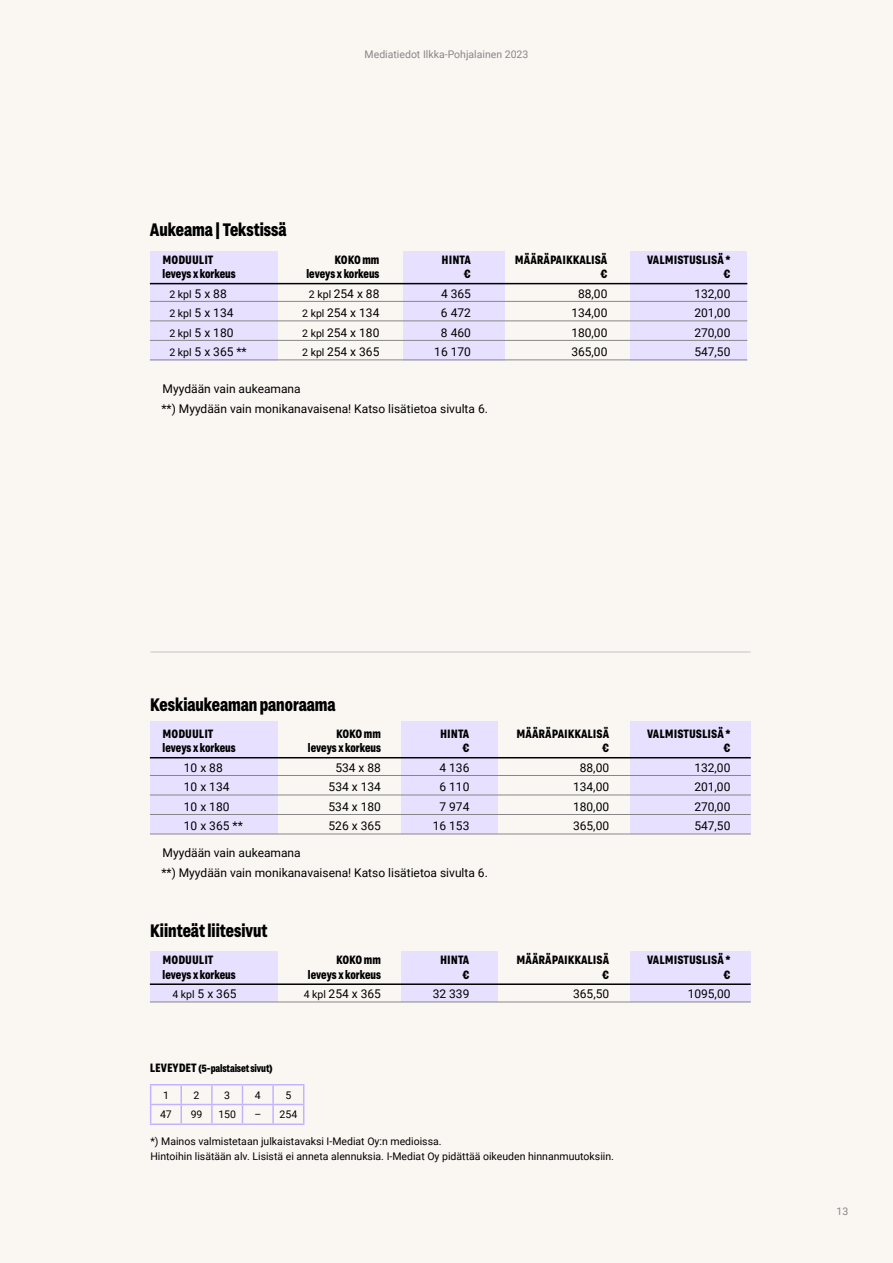
<style>
.page{position:relative;width:893px;height:1263px;background:#faf7f3}
.page>*{position:absolute;margin:0;border:0;box-sizing:border-box;transform-origin:0 0}
.t1{font:700 18px "Grtsk Zetta";color:#000}
.t2{font:12px/19.5px "Roboto";color:#000}
.t3{font:700 12px "Grtsk Zetta";color:#000}
.t4{font:10.5px/15px "Roboto";color:#000}
.t5{font:10.5px "Roboto";color:#878787}
.t6{font:700 10.5px "Grtsk Zetta";letter-spacing:-.01em;color:#000}
.s1{font-size:12px}
.s2{font-size:10.5px}
</style>
<div class="page">
<div style="left:150px;top:251px;width:127px;height:109px;background:#e7e1ff"></div>
<div style="left:403px;top:251px;width:102px;height:109px;background:#e7e1ff"></div>
<div style="left:630px;top:251px;width:117px;height:109px;background:#e7e1ff"></div>
<hr style="left:150px;top:283px;width:597px;height:1px;background:#000">
<hr style="left:150px;top:301px;width:597px;height:1px;background:#878787">
<hr style="left:150px;top:320px;width:597px;height:1px;background:#878787">
<hr style="left:150px;top:340px;width:597px;height:1px;background:#878787">
<hr style="left:150px;top:359px;width:597px;height:1px;background:#878787">
<hr style="left:150px;top:1084px;width:31px;height:1px;background:#c2b3ff">
<hr style="left:181px;top:1084px;width:31px;height:1px;background:#c2b3ff">
<hr style="left:212px;top:1084px;width:30px;height:1px;background:#c2b3ff">
<hr style="left:242px;top:1084px;width:31px;height:1px;background:#c2b3ff">
<hr style="left:273px;top:1084px;width:31px;height:1px;background:#c2b3ff">
<svg style="left:150px;top:1085px;width:154px;height:38px"></svg>
<hr style="left:150px;top:1123px;width:31px;height:2px;background:#c2b3ff">
<hr style="left:181px;top:1123px;width:31px;height:2px;background:#c2b3ff">
<hr style="left:212px;top:1123px;width:30px;height:2px;background:#c2b3ff">
<hr style="left:242px;top:1123px;width:31px;height:2px;background:#c2b3ff">
<hr style="left:273px;top:1123px;width:31px;height:2px;background:#c2b3ff">
<div style="left:150px;top:721px;width:127px;height:112px;background:#e7e1ff"></div>
<div style="left:401px;top:721px;width:96px;height:112px;background:#e7e1ff"></div>
<div style="left:630px;top:721px;width:121px;height:112px;background:#e7e1ff"></div>
<hr style="left:150px;top:757px;width:601px;height:1px;background:#000">
<hr style="left:150px;top:775px;width:601px;height:1px;background:#878787">
<hr style="left:150px;top:795px;width:601px;height:1px;background:#878787">
<hr style="left:150px;top:814px;width:601px;height:1px;background:#878787">
<hr style="left:150px;top:834px;width:601px;height:1px;background:#878787">
<div style="left:150px;top:951px;width:127px;height:50px;background:#e7e1ff"></div>
<div style="left:401px;top:951px;width:96px;height:50px;background:#e7e1ff"></div>
<div style="left:630px;top:951px;width:121px;height:50px;background:#e7e1ff"></div>
<hr style="left:150px;top:983px;width:601px;height:2px;background:#000">
<hr style="left:150px;top:1001px;width:601px;height:1px;background:#878787">
<hr style="left:150px;top:652px;width:601px;height:1px;background:#c6c6c6">
<p class="t5" style="left:365px;top:47px;width:165px">Mediatiedot Ilkka-Pohjalainen 2023</p>
<h1 class="t1" style="left:150px;top:219px;width:138px">Aukeama | Tekstissä</h1>
<p class="t3" style="left:163px;top:252px;width:52px">MODUULIT</p>
<p class="t3" style="left:335px;top:252px;width:46px">KOKO mm</p>
<p class="t3" style="left:442px;top:252px;width:31px">HINTA</p>
<p class="t3" style="left:515px;top:252px;width:94px">MÄÄRÄPAIKKALISÄ</p>
<p class="t3" style="left:647px;top:252px;width:85px">VALMISTUSLISÄ *</p>
<p class="t3" style="left:163px;top:266px;width:74px">leveys x korkeus</p>
<p class="t3" style="left:306px;top:266px;width:74px">leveys x korkeus</p>
<p class="t3" style="left:464px;top:266px;width:8px">€</p>
<p class="t3" style="left:600px;top:266px;width:8px">€</p>
<p class="t3" style="left:723px;top:266px;width:8px">€</p>
<p class="t4" style="left:169px;top:286px;width:59px">2 kpl <span class="s1">5 x 88</span></p>
<p class="t2" style="left:309px;top:283px;width:72px"><span class="s2">2 kpl</span> 254 x 88</p>
<p class="t2" style="left:441px;top:283px;width:31px">4 365</p>
<p class="t2" style="left:578px;top:283px;width:31px">88,00</p>
<p class="t2" style="left:694px;top:283px;width:38px">132,00</p>
<p class="t2" style="left:169px;top:303px;width:66px"><span class="s2">2 kpl</span> 5 x 134</p>
<p class="t2" style="left:302px;top:303px;width:79px"><span class="s2">2 kpl</span> 254 x 134</p>
<p class="t2" style="left:441px;top:303px;width:31px">6 472</p>
<p class="t2" style="left:571px;top:303px;width:38px">134,00</p>
<p class="t2" style="left:694px;top:303px;width:38px">201,00</p>
<p class="t2" style="left:169px;top:322px;width:66px"><span class="s2">2 kpl</span> 5 x 180</p>
<p class="t2" style="left:302px;top:322px;width:79px"><span class="s2">2 kpl</span> 254 x 180</p>
<p class="t2" style="left:441px;top:322px;width:31px">8 460</p>
<p class="t2" style="left:571px;top:322px;width:38px">180,00</p>
<p class="t2" style="left:694px;top:322px;width:38px">270,00</p>
<p class="t2" style="left:169px;top:342px;width:79px"><span class="s2">2 kpl</span> 5 x 365 **</p>
<p class="t2" style="left:302px;top:342px;width:79px"><span class="s2">2 kpl</span> 254 x 365</p>
<p class="t2" style="left:434px;top:342px;width:38px">16 170</p>
<p class="t2" style="left:571px;top:342px;width:38px">365,00</p>
<p class="t2" style="left:694px;top:342px;width:38px">547,50</p>
<p class="t2" style="left:161px;top:379px;width:328px">Myydään vain aukeamana<br>**) Myydään vain monikanavaisena! Katso lisätietoa sivulta 6.</p>
<h1 class="t1" style="left:150px;top:693px;width:187px">Keskiaukeaman panoraama</h1>
<p class="t3" style="left:163px;top:726px;width:52px">MODUULIT</p>
<p class="t3" style="left:336px;top:726px;width:46px">KOKO mm</p>
<p class="t3" style="left:440px;top:726px;width:31px">HINTA</p>
<p class="t3" style="left:517px;top:726px;width:94px">MÄÄRÄPAIKKALISÄ</p>
<p class="t3" style="left:647px;top:726px;width:85px">VALMISTUSLISÄ *</p>
<p class="t3" style="left:163px;top:740px;width:74px">leveys x korkeus</p>
<p class="t3" style="left:308px;top:740px;width:74px">leveys x korkeus</p>
<p class="t3" style="left:462px;top:740px;width:8px">€</p>
<p class="t3" style="left:602px;top:740px;width:8px">€</p>
<p class="t3" style="left:723px;top:740px;width:8px">€</p>
<p class="t2" style="left:184px;top:757px;width:40px">10 x 88</p>
<p class="t2" style="left:335px;top:757px;width:47px">534 x 88</p>
<p class="t2" style="left:439px;top:757px;width:31px">4 136</p>
<p class="t2" style="left:580px;top:757px;width:31px">88,00</p>
<p class="t2" style="left:694px;top:757px;width:38px">132,00</p>
<p class="t2" style="left:184px;top:777px;width:47px">10 x 134</p>
<p class="t2" style="left:329px;top:777px;width:54px">534 x 134</p>
<p class="t2" style="left:439px;top:777px;width:31px">6 110</p>
<p class="t2" style="left:573px;top:777px;width:38px">134,00</p>
<p class="t2" style="left:694px;top:777px;width:38px">201,00</p>
<p class="t2" style="left:184px;top:796px;width:47px">10 x 180</p>
<p class="t2" style="left:329px;top:796px;width:54px">534 x 180</p>
<p class="t2" style="left:439px;top:796px;width:31px">7 974</p>
<p class="t2" style="left:573px;top:796px;width:38px">180,00</p>
<p class="t2" style="left:694px;top:796px;width:38px">270,00</p>
<p class="t2" style="left:184px;top:816px;width:60px">10 x 365 **</p>
<p class="t2" style="left:329px;top:816px;width:54px">526 x 365</p>
<p class="t2" style="left:433px;top:816px;width:38px">16 153</p>
<p class="t2" style="left:573px;top:816px;width:38px">365,00</p>
<p class="t2" style="left:694px;top:816px;width:38px">547,50</p>
<p class="t2" style="left:161px;top:843px;width:328px">Myydään vain aukeamana<br>**) Myydään vain monikanavaisena! Katso lisätietoa sivulta 6.</p>
<h1 class="t1" style="left:150px;top:919px;width:119px">Kiinteät liitesivut</h1>
<p class="t3" style="left:163px;top:952px;width:52px">MODUULIT</p>
<p class="t3" style="left:336px;top:952px;width:46px">KOKO mm</p>
<p class="t3" style="left:440px;top:952px;width:31px">HINTA</p>
<p class="t3" style="left:517px;top:952px;width:94px">MÄÄRÄPAIKKALISÄ</p>
<p class="t3" style="left:647px;top:952px;width:85px">VALMISTUSLISÄ *</p>
<p class="t3" style="left:163px;top:967px;width:74px">leveys x korkeus</p>
<p class="t3" style="left:308px;top:967px;width:74px">leveys x korkeus</p>
<p class="t3" style="left:462px;top:967px;width:8px">€</p>
<p class="t3" style="left:602px;top:967px;width:8px">€</p>
<p class="t3" style="left:723px;top:967px;width:8px">€</p>
<p class="t2" style="left:172px;top:984px;width:66px"><span class="s2">4 kpl</span> 5 x 365</p>
<p class="t2" style="left:304px;top:984px;width:79px"><span class="s2">4 kpl</span> 254 x 365</p>
<p class="t2" style="left:433px;top:984px;width:38px">32 339</p>
<p class="t2" style="left:573px;top:984px;width:38px">365,50</p>
<p class="t2" style="left:688px;top:984px;width:44px">1095,00</p>
<p class="t6" style="left:150px;top:1061px;width:125px"><span class="s1">LEVEYDET</span> (5-palstaiset sivut)</p>
<p class="t4" style="left:163px;top:1087px;width:7px">1</p>
<p class="t4" style="left:194px;top:1087px;width:7px">2</p>
<p class="t4" style="left:224px;top:1087px;width:7px">3</p>
<p class="t4" style="left:255px;top:1087px;width:7px">4</p>
<p class="t4" style="left:285px;top:1087px;width:7px">5</p>
<p class="t4" style="left:160px;top:1107px;width:13px">47</p>
<p class="t4" style="left:191px;top:1107px;width:13px">99</p>
<p class="t4" style="left:218px;top:1107px;width:19px">150</p>
<p class="t4" style="left:254px;top:1107px;width:44px">– 254</p>
<p class="t4" style="left:150px;top:1133px;width:465px">*) Mainos valmistetaan julkaistavaksi I-Mediat Oy:n medioissa.<br>Hintoihin lisätään alv. Lisistä ei anneta alennuksia. I-Mediat Oy pidättää oikeuden hinnanmuutoksiin.</p>
<p class="t5" style="left:836px;top:1203px;width:13px">13</p>
</div>
